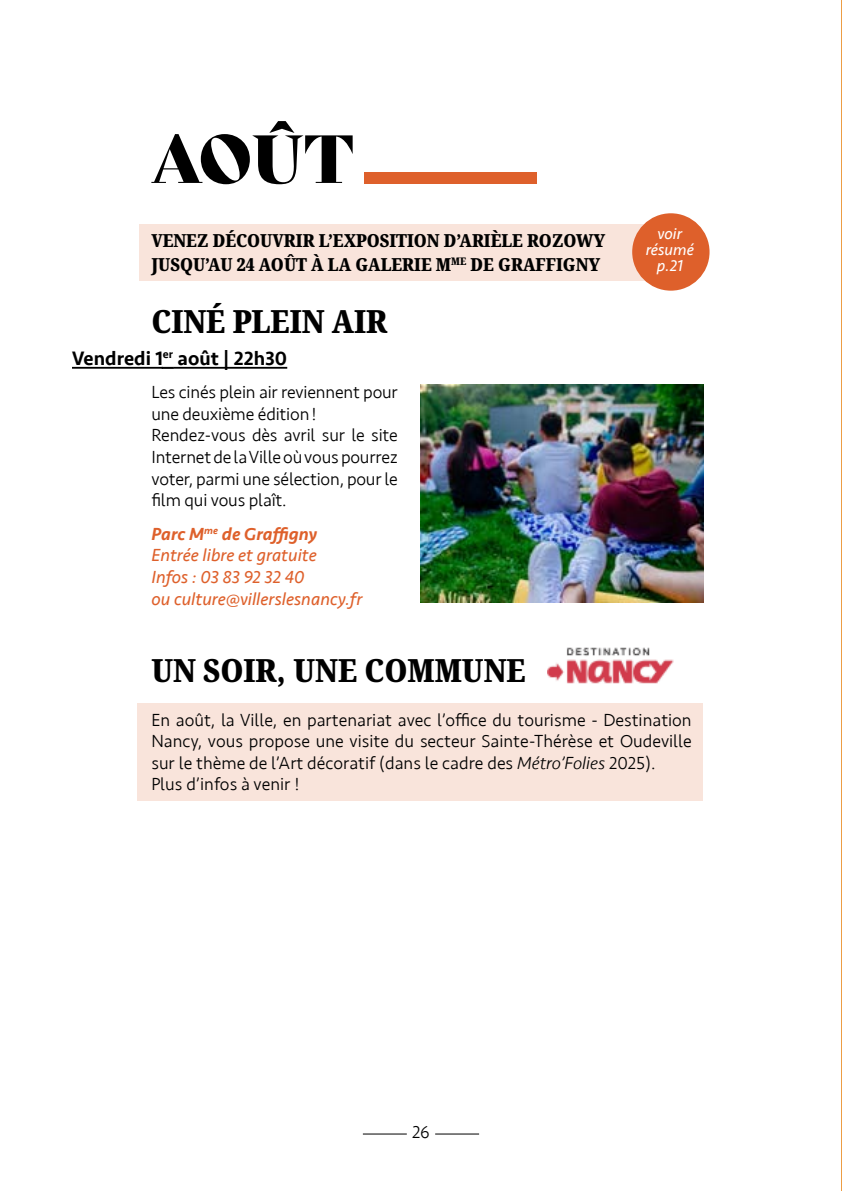
<style>
.page{position:relative;width:842px;height:1191px;background:#fff}
.page>*{position:absolute;margin:0;border:0;box-sizing:border-box;transform-origin:0 0}
.t1{font:66px "Bely Display";color:#000}
.t2{font:900 condensed 32px "Noto Serif";color:#000}
.t3{font:500 20px "Seravek";color:#000}
.t4{font:300 18px/21.6px "Seravek";letter-spacing:-.005em;color:#000}
.t5{font:italic 18px/21.6px "Seravek";color:#de602b}
.t6{font:900 condensed 18px/24px "Noto Serif";color:#000}
.t7{font:italic 16.2px/16px "Seravek";color:#fff;text-align:center}
.s1{font-weight:500}
.s2{font-style:italic}
</style>
<div class="page">
<hr style="left:841px;top:0;width:1px;height:1191px;background:#ed9d44">
<div style="left:137px;top:703px;width:566px;height:98px;background:#f9e4db"></div>
<div style="left:140px;top:225px;width:531px;height:56px;background:#f9e4db"></div>
<div style="left:632px;top:213px;width:77px;height:78px;background:#de602b;border-radius:50%"></div>
<hr style="left:435px;top:1133px;width:44px;height:1px;background:#000">
<hr style="left:363px;top:1133px;width:44px;height:1px;background:#000">
<hr style="left:72px;top:367px;width:91px;height:2px;background:#000">
<hr style="left:173px;top:367px;width:114px;height:2px;background:#000">
<img style="left:548px;top:647px;width:126px;height:36px">
<img style="left:421px;top:384px;width:282px;height:218px">
<div style="left:365px;top:172px;width:172px;height:11px;background:#de602b"></div>
<svg style="left:163px;top:367px;width:11px;height:2px"></svg>
<h1 class="t1" style="left:151px;top:106px;width:204px">AOÛT</h1>
<p class="t6" style="left:151px;top:229px;width:455px">VENEZ DÉCOUVRIR L’EXPOSITION D’ARIÈLE ROZOWY<br>JUSQU’AU 24 AOÛT À LA GALERIE M<sup>ME</sup> DE GRAFFIGNY</p>
<h2 class="t2" style="left:151px;top:298px;width:238px">CINÉ PLEIN AIR</h2>
<p class="t3" style="left:72px;top:345px;width:217px">Vendredi 1<sup>er</sup> août | 22h30</p>
<p class="t4" style="left:151px;top:382px;width:248px">Les cinés plein air reviennent pour une deuxième édition!<br>Rendez-vous dès avril sur le site<br>Internet de la Ville où vous pourrez voter, parmi une sélection, pour le film qui vous plaît.</p>
<p class="t5" style="left:151px;top:523px;width:212px"><span class="s1">Parc M</span><sup>me</sup> <span class="s1">de Graffigny<br></span>Entrée libre et gratuite<br>Infos : 03 83 92 32 40<br>ou culture@villerslesnancy.fr</p>
<p class="t7" style="left:646px;top:226px;width:50px">voir résumé p.21</p>
<h2 class="t2" style="left:151px;top:648px;width:376px">UN SOIR, UNE COMMUNE</h2>
<p class="t4" style="left:151px;top:709px;width:542px">En août, la Ville, en partenariat avec l’office du tourisme - Destination Nancy, vous propose une visite du secteur Sainte-Thérèse et Oudeville sur le thème de l’Art décoratif (dans le cadre des <span class="s2">Métro’Folies</span> 2025).<br>Plus d’infos à venir !</p>
<p class="t4" style="left:412px;top:1121px;width:19px">26</p>
</div>
